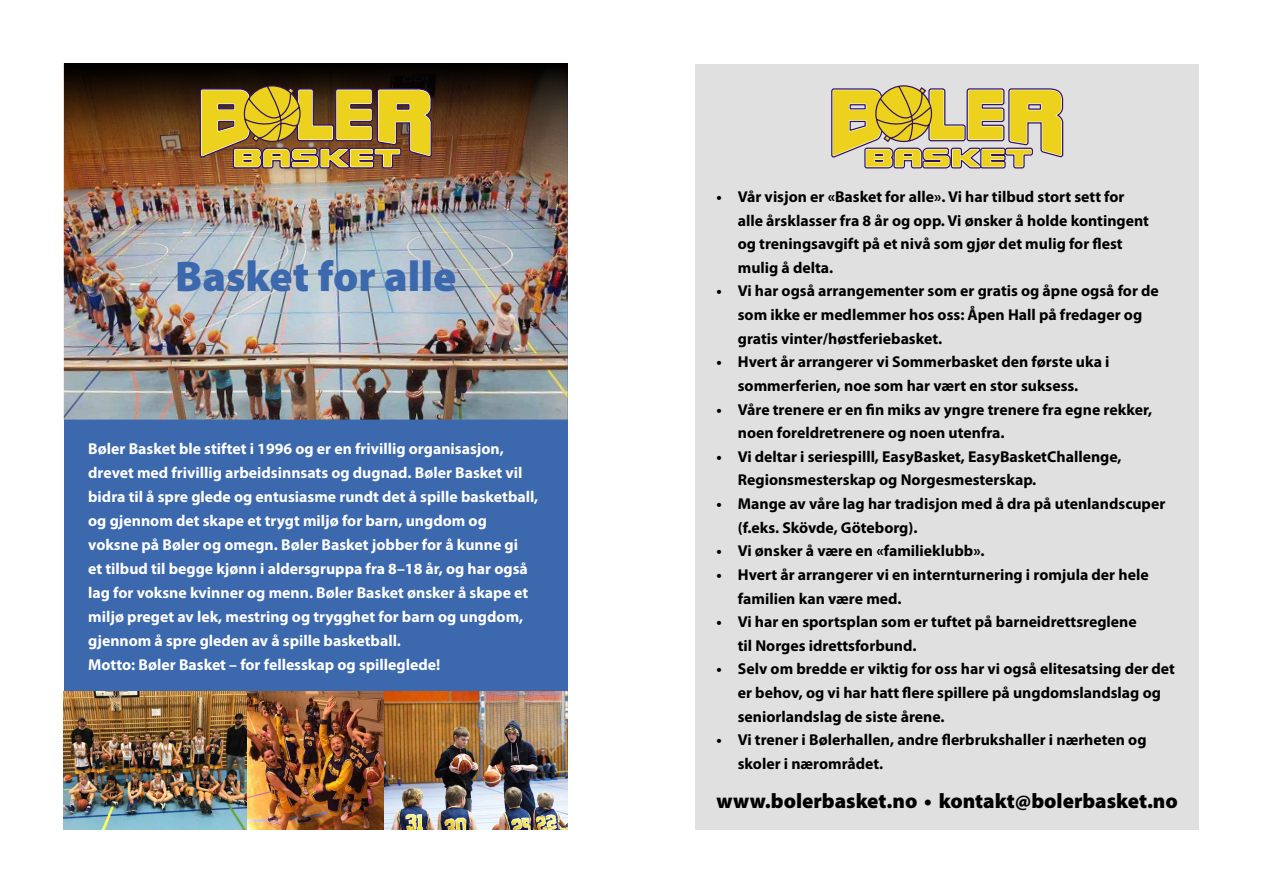
<style>
.page{position:relative;width:1263px;height:893px;background:#fff}
.page>*{position:absolute;margin:0;border:0;box-sizing:border-box;transform-origin:0 0}
.t1{font:900 43.05px "Myriad Pro";color:#3c68ae}
.t2{font:900 21px "Myriad Pro";color:#000}
.t3{font:700 15.75px/23.7px "Myriad Pro";color:#000}
.t4{font:700 15.75px/24px "Myriad Pro";color:#fff}
</style>
<div class="page">
<div style="left:64px;top:64px;width:504px;height:765px;background:#3c68ae"></div>
<img style="left:64px;top:175px;width:504px;height:245px">
<svg style="left:64px;top:63px;width:504px;height:112px;background:#4a2c17"></svg>
<svg style="left:200px;top:85px;width:232px;height:83px;background:#b09433"></svg>
<div style="left:695px;top:64px;width:504px;height:765px;background:#e0e0e0"></div>
<img style="left:64px;top:692px;width:504px;height:137px">
<svg style="left:831px;top:85px;width:232px;height:83px"></svg>
<h1 class="t1" style="left:175px;top:247px;width:283px">Basket for alle</h1>
<p class="t4" style="left:88px;top:437px;width:452px">Bøler Basket ble stiftet i 1996 og er en frivillig organisasjon, drevet med frivillig arbeidsinnsats og dugnad. Bøler Basket vil bidra til å spre glede og entusiasme rundt det å spille basketball, og gjennom det skape et trygt miljø for barn, ungdom og voksne på Bøler og omegn. Bøler Basket jobber for å kunne gi<br>et tilbud til begge kjønn i aldersgruppa fra 8–18 år, og har også lag for voksne kvinner og menn. Bøler Basket ønsker å skape et miljø preget av lek, mestring og trygghet for barn og ungdom, gjennom å spre gleden av å spille basketball.<br>Motto: Bøler Basket – for fellesskap og spilleglede!</p>
<p class="t3" style="left:738px;top:185px;width:413px;text-indent:-21px">• Vår visjon er «Basket for alle». Vi har tilbud stort sett for alle årsklasser fra 8 år og opp. Vi ønsker å holde kontingent og treningsavgift på et nivå som gjør det mulig for flest mulig å delta.</p>
<p class="t3" style="left:738px;top:279px;width:423px;text-indent:-21px">• Vi har også arrangementer som er gratis og åpne også for de som ikke er medlemmer hos oss: Åpen Hall på fredager og gratis vinter/høstferiebasket.</p>
<p class="t3" style="left:738px;top:350px;width:373px;text-indent:-21px">• Hvert år arrangerer vi Sommerbasket den første uka i sommerferien, noe som har vært en stor suksess.</p>
<p class="t3" style="left:738px;top:398px;width:416px;text-indent:-21px">• Våre trenere er en fin miks av yngre trenere fra egne rekker, noen foreldretrenere og noen utenfra.</p>
<p class="t3" style="left:738px;top:445px;width:385px;text-indent:-21px">• Vi deltar i seriespilll, EasyBasket, EasyBasketChallenge,<br>Regionsmesterskap og Norgesmesterskap.</p>
<p class="t3" style="left:738px;top:492px;width:429px;text-indent:-21px">• Mange av våre lag har tradisjon med å dra på utenlandscuper (f.eks. Skövde, Göteborg).</p>
<p class="t3" style="left:716px;top:539px;width:270px">• Vi ønsker å være en «familieklubb».</p>
<p class="t3" style="left:738px;top:563px;width:412px;text-indent:-21px">• Hvert år arrangerer vi en internturnering i romjula der hele familien kan være med.</p>
<p class="t3" style="left:738px;top:610px;width:400px;text-indent:-21px">• Vi har en sportsplan som er tuftet på barneidrettsreglene til Norges idrettsforbund.</p>
<p class="t3" style="left:738px;top:657px;width:439px;text-indent:-21px">• Selv om bredde er viktig for oss har vi også elitesatsing der det er behov, og vi har hatt flere spillere på ungdomslandslag og seniorlandslag de siste årene.</p>
<p class="t3" style="left:738px;top:728px;width:410px;text-indent:-21px">• Vi trener i Bølerhallen, andre flerbrukshaller i nærheten og skoler i nærområdet.</p>
<h2 class="t2" style="left:716px;top:787px;width:463px">www.bolerbasket.no • kontakt@bolerbasket.no</h2>
</div>
